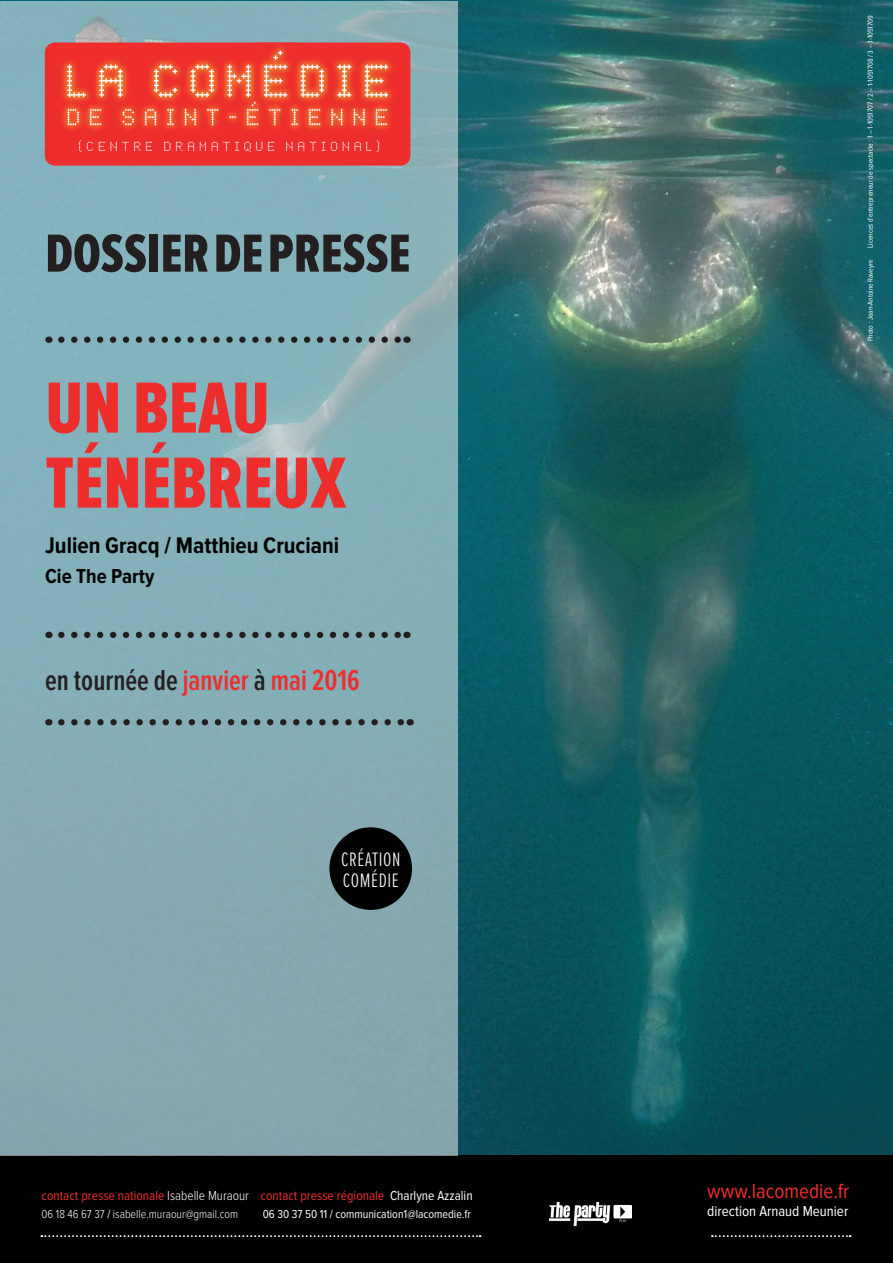
<style>
.page{position:relative;width:893px;height:1263px;background:#fff}
.page>*{position:absolute;margin:0;border:0;box-sizing:border-box;transform-origin:0 0}
.t1{font:75px/75px "Proxima Nova Ex Cn Extrabld";color:#ee2d2d}
.t2{font:55.5px "Proxima Nova Ex Cn Extrabld";color:#231f20}
.t3{font:600 30px "Proxima Nova Ex Cn";color:#ee2d2d}
.t4{font:700 23.4px "Proxima Nova Cond";color:#000}
.t5{font:21.15px "Proxima Nova Cond";color:#ee2d2d}
.t6{font:700 21px "Proxima Nova Cond";color:#000}
.t7{font:300 20.1px/20.1px "Proxima Nova Ex Cn";letter-spacing:.03em;color:#fff}
.t8{font:15px "Proxima Nova Cond";color:#fff}
.t9{font:13.5px "Proxima Nova Cond";color:#ee2d2d}
.t10{font:12px "Proxima Nova Cond";color:#fff}
.t11{font:300 12px "Proxima Nova Cond";color:#fff}
.t12{font:7.5px "Proxima Nova Cond";color:#fff}
.s1{color:#231f20}
.s2{font-weight:300;color:#fff}
.s3{color:#fff}
.s4{font-weight:400}
</style>
<div class="page">
<img style="left:0;top:0;width:893px;height:1156px">
<div style="left:0;top:1156px;width:893px;height:107px;background:#000"></div>
<div style="left:0;top:2px;width:458px;height:1154px;background:#84afb7"></div>
<svg style="left:61px;top:719px;width:342px;height:6px"></svg>
<svg style="left:61px;top:632px;width:339px;height:6px"></svg>
<div style="left:45px;top:43px;width:365px;height:123px;background:#ee2d2d;border-radius:10px"></div>
<img style="left:62px;top:60px;width:61px;height:40px">
<img style="left:90px;top:60px;width:5px;height:5px">
<img style="left:273px;top:46px;width:13px;height:5px">
<img style="left:388px;top:61px;width:4px;height:39px">
<img style="left:62px;top:100px;width:42px;height:30px">
<img style="left:80px;top:125px;width:8px;height:5px">
<img style="left:120px;top:107px;width:15px;height:23px">
<svg style="left:67px;top:65px;width:67px;height:60px"></svg>
<img style="left:143px;top:107px;width:15px;height:21px">
<img style="left:135px;top:108px;width:8px;height:19px">
<img style="left:158px;top:125px;width:59px;height:5px">
<img style="left:175px;top:125px;width:8px;height:5px">
<img style="left:198px;top:125px;width:8px;height:5px">
<img style="left:243px;top:106px;width:147px;height:24px">
<img style="left:260px;top:125px;width:8px;height:5px">
<img style="left:282px;top:125px;width:8px;height:5px">
<img style="left:299px;top:125px;width:8px;height:5px">
<img style="left:322px;top:125px;width:8px;height:5px">
<img style="left:344px;top:125px;width:8px;height:5px">
<img style="left:366px;top:125px;width:8px;height:5px">
<svg style="left:145px;top:51px;width:243px;height:74px"></svg>
<svg style="left:79px;top:140px;width:73px;height:12px"></svg>
<svg style="left:164px;top:142px;width:110px;height:10px"></svg>
<svg style="left:286px;top:142px;width:39px;height:9px"></svg>
<svg style="left:331px;top:142px;width:40px;height:9px"></svg>
<svg style="left:377px;top:140px;width:2px;height:12px"></svg>
<div style="left:329px;top:827px;width:83px;height:83px;background:#000;border-radius:50%"></div>
<svg style="left:61px;top:336px;width:339px;height:7px"></svg>
<svg style="left:711px;top:1235px;width:140px;height:2px"></svg>
<svg style="left:41px;top:1235px;width:440px;height:2px"></svg>
<img style="left:549px;top:1202px;width:83px;height:23px">
<h2 class="t2" style="left:45px;top:228px;width:367px">DOSSIER DE PRESSE</h2>
<h1 class="t1" style="left:45px;top:373px;width:302px">UN BEAU<br>TÉNÉBREUX</h1>
<h3 class="t4" style="left:45px;top:535px;width:296px">Julien Gracq / Matthieu Cruciani</h3>
<h3 class="t6" style="left:45px;top:567px;width:111px">Cie The Party</h3>
<h3 class="t3" style="left:45px;top:666px;width:316px"><span class="s1">en tournée de</span> janvier <span class="s1">à</span> mai 2016</h3>
<h3 class="t7" style="left:341px;top:850px;width:61px">CRÉATION<br>COMÉDIE</h3>
<h3 class="t9" style="left:42px;top:1189px;width:433px">contact presse nationale <span class="s2">Isabelle Muraour</span> contact presse régionale <span class="s3">Charlyne Azzalin</span></h3>
<h3 class="t11" style="left:42px;top:1208px;width:198px">06 18 46 67 37 <span class="s4">/</span> isabelle.muraour@gmail.com</h3>
<h3 class="t10" style="left:263px;top:1208px;width:210px">06 30 37 50 11 / communication1@lacomedie.fr</h3>
<p class="t12" style="left:867px;top:248px;width:234px;rotate:-90deg">Licences d’entrepreneur de spectacle : 1 – 1-1051707 / 2 – 1-1051708 / 3 – 1-1051709</p>
<p class="t12" style="left:867px;top:341px;width:84px;rotate:-90deg">Photo : Jean-Antoine Raveyre</p>
<h3 class="t5" style="left:707px;top:1181px;width:144px">www.lacomedie.fr</h3>
<h3 class="t8" style="left:707px;top:1204px;width:143px">direction Arnaud Meunier</h3>
</div>
